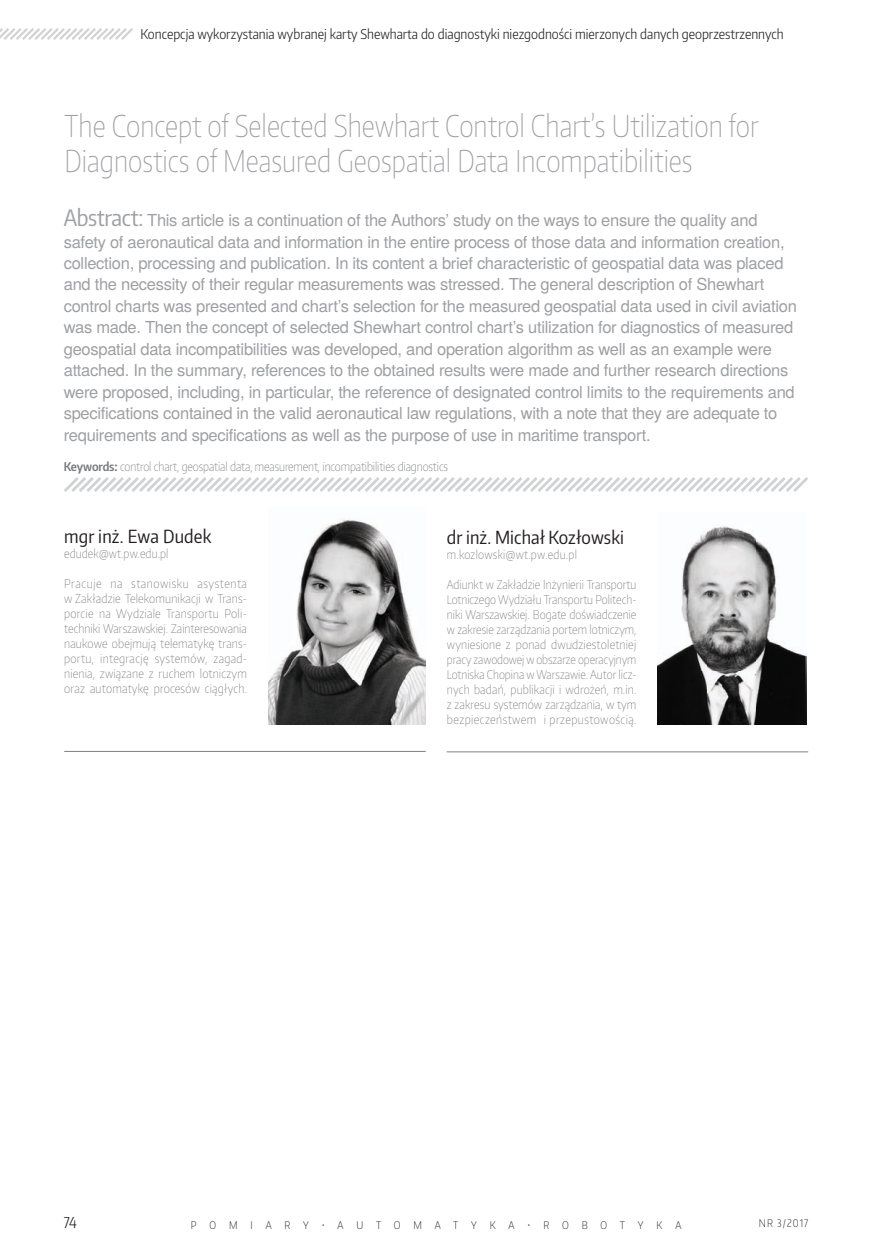
<style>
.page{position:relative;width:872px;height:1255px;background:#fff}
.page>*{position:absolute;margin:0;border:0;box-sizing:border-box;transform-origin:0 0}
.t1{font:100 30px/34.5px "Encode Sans Condensed";color:#9d9fa2;scale:.95 1}
.t2{font:18px "Encode Sans Condensed";letter-spacing:.005em;color:#231f20}
.t3{font:16.5px/21.5px "Te X Gyre Heros";letter-spacing:-.015em;color:#9d9fa2}
.t4{font:300 15px "Encode Sans Condensed";color:#231f20}
.t5{font:300 13.5px "Encode Sans Condensed";color:#231f20}
.t6{font:100 12px/15px "Encode Sans Condensed";letter-spacing:.01em;color:#76787b;text-align:justify}
.t7{font:100 12px "Encode Sans Condensed";letter-spacing:-.01em;color:#76787b}
.t8{font:200 10.5px "Encode Sans Condensed";letter-spacing:1.225em;color:#231f20}
.s1{font-family:"Encode Sans Condensed";font-size:22.5px}
.s2{font-weight:600}
.s3{font-weight:700}
</style>
<div class="page">
<hr style="left:446px;top:751px;width:362px;height:1px;background:#808285">
<hr style="left:64px;top:751px;width:362px;height:1px;background:#808285">
<img style="left:657px;top:526px;width:149px;height:198px">
<img style="left:268px;top:519px;width:158px;height:205px">
<svg style="left:64px;top:477px;width:744px;height:15px"></svg>
<svg style="left:0;top:28px;width:133px;height:12px"></svg>
<p class="t5" style="left:140px;top:25px;width:645px">Koncepcja wykorzystania wybranej karty Shewharta do diagnostyki niezgodności mierzonych danych geoprzestrzennych</p>
<h1 class="t1" style="left:65px;top:108px;width:732px">The Concept of Selected Shewhart Control Chart’s Utilization for<br>Diagnostics of Measured Geospatial Data Incompatibilities</h1>
<p class="t3" style="left:64px;top:208px;width:734px"><span class="s1">Abstract:</span> This article is a continuation of the Authors’ study on the ways to ensure the quality and safety of aeronautical data and information in the entire process of those data and information creation, collection, processing and publication. In its content a brief characteristic of geospatial data was placed and the necessity of their regular measurements was stressed. The general description of Shewhart control charts was presented and chart’s selection for the measured geospatial data used in civil aviation was made. Then the concept of selected Shewhart control chart’s utilization for diagnostics of measured geospatial data incompatibilities was developed, and operation algorithm as well as an example were attached. In the summary, references to the obtained results were made and further research directions were proposed, including, in particular, the reference of designated control limits to the requirements and specifications contained in the valid aeronautical law regulations, with a note that they are adequate to requirements and specifications as well as the purpose of use in maritime transport.</p>
<p class="t7" style="left:64px;top:458px;width:386px"><span class="s2">Keywords</span><span class="s3">:</span> control chart, geospatial data, measurement, incompatibilities diagnostics</p>
<p class="t2" style="left:64px;top:524px;width:149px">mgr inż. Ewa Dudek</p>
<p class="t6" style="left:64px;top:545px;width:106px">edudek@wt.pw.edu.pl</p>
<p class="t6" style="left:64px;top:575px;width:184px">Pracuje na stanowisku asystenta w Zakładzie Telekomunikacji w Trans&shy;porcie na Wydziale Transportu Poli&shy;techniki Warszawskiej. Zainteresowania naukowe obejmują telematykę trans&shy;portu, integrację systemów, zagad&shy;nienia, związane z ruchem lotniczym oraz automatykę procesów ciągłych.</p>
<p class="t2" style="left:447px;top:525px;width:178px">dr inż. Michał Kozłowski</p>
<p class="t6" style="left:447px;top:546px;width:131px">m.kozlowski@wt.pw.edu.pl</p>
<p class="t6" style="left:447px;top:576px;width:191px">Adiunkt w Zakładzie Inżynierii Transportu Lotniczego Wydziału Transportu Politech&shy;niki Warszawskiej. Bogate doświadczenie w zakresie zarządzania portem lotniczym, wyniesione z ponad dwudziestoletniej pracy zawodowej w obszarze operacyjnym Lotniska Chopina w Warszawie. Autor licz&shy;nych badań, publikacji i wdrożeń, m.in. z zakresu systemów zarządzania, w tym bezpieczeństwem i przepustowością.</p>
<p class="t4" style="left:64px;top:1212px;width:15px">74</p>
<p class="t8" style="left:191px;top:1217px;width:492px">POMIARY•AUTOMATYKA•ROBOTYKA</p>
<p class="t8" style="left:758px;top:1216px;width:51px">NR 3/2017</p>
</div>
